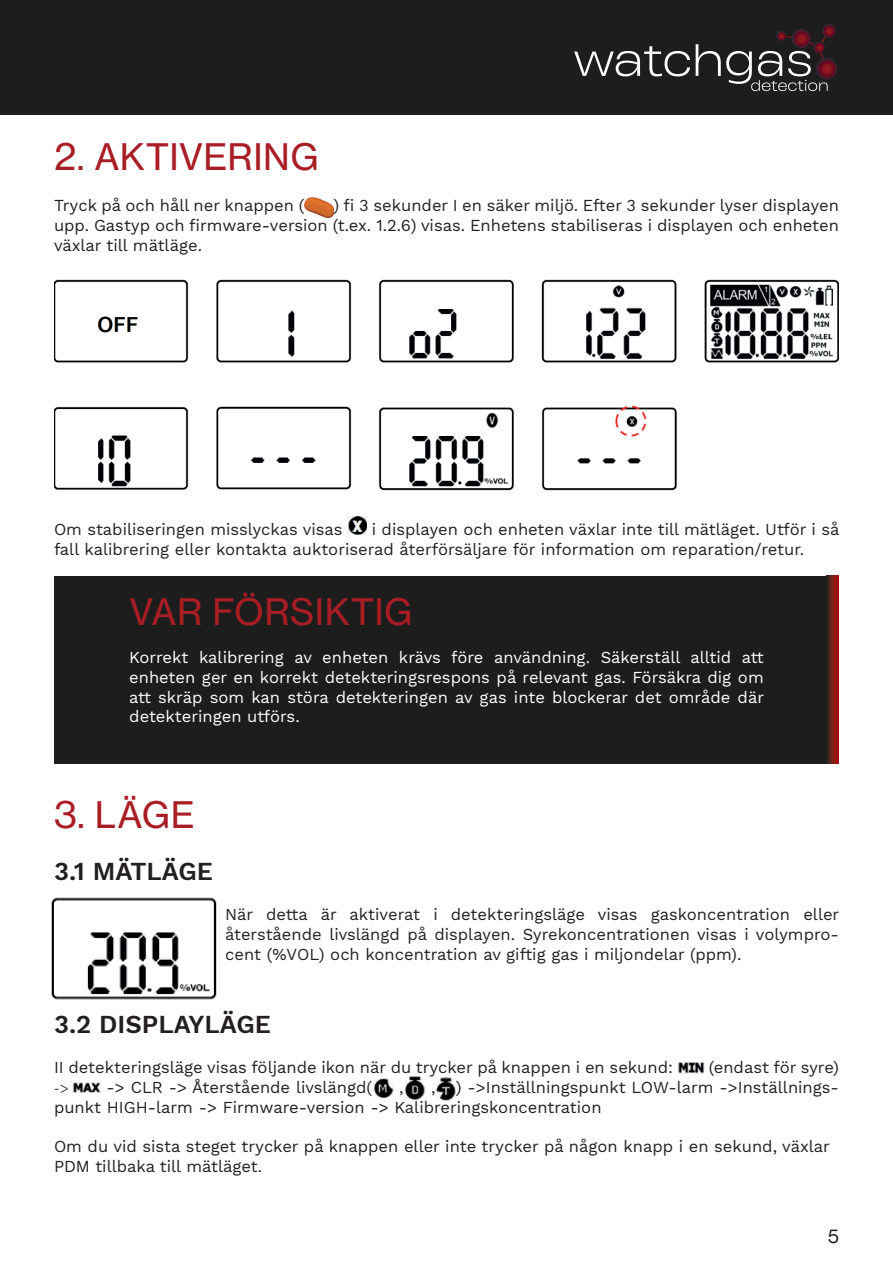
<style>
.page{position:relative;width:893px;height:1263px;background:#fff}
.page>*{position:absolute;margin:0;border:0;box-sizing:border-box;transform-origin:0 0}
.t1{font:36px "N Haas Grotesk TX Pro 55 Rg";letter-spacing:.015em;color:#a91d24}
.t2{font:600 25.5px "Work Sans";color:#231f20}
.t3{font:19.5px "N Haas Grotesk DS Pro 55 Rg";color:#1f1d1c}
.t4{font:16.5px/19.8px "Work Sans";color:#231f20}
.t5{font:16.5px/19.8px "Work Sans";color:#fff;text-align:justify}
.t6{font:16.5px "Minion Pro";color:#231f20}
</style>
<div class="page">
<div style="left:0;top:0;width:893px;height:115px;background:#1e1d1d"></div>
<svg style="left:574px;top:46px;width:116px;height:30px"></svg>
<svg style="left:696px;top:24px;width:143px;height:67px;background:#3e3537"></svg>
<img style="left:304px;top:197px;width:29px;height:21px">
<img style="left:54px;top:279px;width:785px;height:212px">
<img style="left:348px;top:516px;width:19px;height:19px">
<div style="left:54px;top:576px;width:772px;height:187px;background:#1e1d1d"></div>
<svg style="left:826px;top:576px;width:13px;height:187px;background:#6f1a16"></svg>
<img style="left:678px;top:1062px;width:26px;height:11px">
<img style="left:73px;top:1082px;width:28px;height:11px">
<img style="left:372px;top:1078px;width:21px;height:19px">
<img style="left:404px;top:1077px;width:21px;height:22px">
<img style="left:436px;top:1077px;width:20px;height:23px">
<img style="left:51px;top:897px;width:166px;height:103px">
<h1 class="t1" style="left:54px;top:135px;width:266px">2. AKTIVERING</h1>
<p class="t4" style="left:54px;top:197px;width:252px">Tryck på och håll ner knappen (</p>
<p class="t4" style="left:54px;top:197px;width:786px;text-align:justify;text-indent:279px">) fi 3 sekunder I en säker miljö. Efter 3 sekunder lyser displayen upp. Gastyp och firmware-version (t.ex. 1.2.6) visas. Enhetens stabiliseras i displayen och enheten växlar till mätläge.</p>
<p class="t4" style="left:54px;top:520px;width:787px;text-indent:318px">i displayen och enheten växlar inte till mätläget. Utför i så fall kalibrering eller kontakta auktoriserad återförsäljare för information om reparation/retur.</p>
<h1 class="t1" style="left:130px;top:590px;width:284px">VAR FÖRSIKTIG</h1>
<p class="t5" style="left:129px;top:648px;width:636px">Korrekt kalibrering av enheten krävs före användning. Säkerställ alltid att enheten ger en korrekt detekteringsrespons på relevant gas. Försäkra dig om att skräp som kan störa detekteringen av gas inte blockerar det område där detekteringen utförs.</p>
<p class="t4" style="left:54px;top:520px;width:290px">Om stabiliseringen misslyckas visas</p>
<h1 class="t1" style="left:54px;top:793px;width:142px">3. LÄGE</h1>
<h2 class="t2" style="left:54px;top:857px;width:160px">3.1 MÄTLÄGE</h2>
<p class="t4" style="left:225px;top:905px;width:616px;text-align:justify">När detta är aktiverat i detekteringsläge visas gaskoncentration eller återstående livslängd på displayen. Syrekoncentrationen visas i volympro&shy;cent (%VOL) och koncentration av giftig gas i miljondelar (ppm).</p>
<h2 class="t2" style="left:54px;top:1010px;width:218px">3.2 DISPLAYLÄGE</h2>
<p class="t4" style="left:54px;top:1058px;width:620px">II detekteringsläge visas följande ikon när du trycker på knappen i en sekund:</p>
<p class="t4" style="left:709px;top:1058px;width:132px">(endast för syre)</p>
<p class="t6" style="left:54px;top:1076px;width:16px">-&gt;</p>
<p class="t4" style="left:106px;top:1078px;width:267px">-&gt; CLR -&gt; Återstående livslängd(</p>
<p class="t4" style="left:54px;top:1078px;width:786px;text-indent:377px">, ) -&gt;Inställningspunkt LOW-larm -&gt;Inställnings&shy;punkt HIGH-larm -&gt; Firmware-version -&gt; Kalibreringskoncentration</p>
<p class="t4" style="left:54px;top:1137px;width:777px">Om du vid sista steget trycker på knappen eller inte trycker på någon knapp i en sekund, växlar<br>PDM tillbaka till mätläget.</p>
<p class="t4" style="left:399px;top:1078px;width:6px">,</p>
<p class="t3" style="left:828px;top:1225px;width:12px">5</p>
</div>
